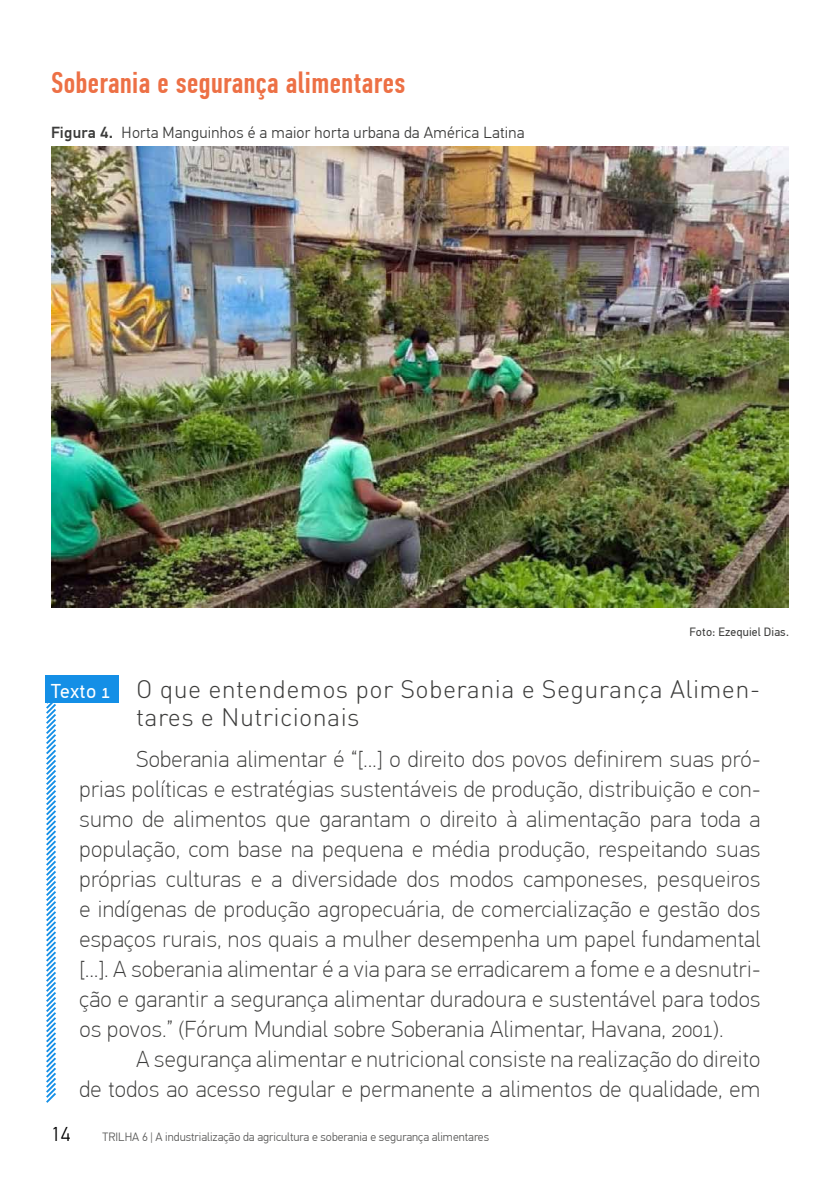
<style>
.page{position:relative;width:840px;height:1191px;background:#fff}
.page>*{position:absolute;margin:0;border:0;box-sizing:border-box;transform-origin:0 0}
.t1{font:500 30px "PF Din Text Comp Pro";letter-spacing:.015em;color:#ed7045}
.t2{font:300 25px/28px "DIN Round Pro";letter-spacing:.015em;color:#3c3c3b}
.t3{font:100 23px/30px "PF Din Text Pro";letter-spacing:.015em;color:#3c3c3b;text-align:justify}
.t4{font:300 20px "PF Din Text Pro";color:#000}
.t5{font:300 16px "PF Din Text Pro";letter-spacing:.015em;color:#3c3c3b}
.t6{font:300 12px "PF Din Text Pro";color:#575756}
.t7{font:12px "PF Din Text Pro";letter-spacing:.015em;color:#3c3c3b}
.s1{font-weight:500}
.s2{font-family:"PF Din Text Pro";font-weight:400;font-size:20px;color:#fff}
</style>
<div class="page">
<div style="left:45px;top:675px;width:74px;height:28px;background:#148fe6"></div>
<svg style="left:46px;top:703px;width:10px;height:400px"></svg>
<img style="left:51px;top:146px;width:737px;height:461px">
<h1 class="t1" style="left:51px;top:66px;width:356px">Soberania e segurança alimentares</h1>
<p class="t5" style="left:51px;top:123px;width:475px"><span class="s1">Figura 4.</span> Horta Manguinhos é a maior horta urbana da América Latina</p>
<p class="t7" style="left:689px;top:624px;width:101px">Foto: Ezequiel Dias.</p>
<p class="t2" style="left:136px;top:674px;width:625px;text-indent:-85px"><span class="s2">Texto 1</span> O que entendemos por Soberania e Segurança Alimen&shy;tares e Nutricionais</p>
<p class="t3" style="left:79px;top:744px;width:682px;text-indent:57px">Soberania alimentar é “[…] o direito dos povos definirem suas pró&shy;prias políticas e estratégias sustentáveis de produção, distribuição e con&shy;sumo de alimentos que garantam o direito à alimentação para toda a população, com base na pequena e média produção, respeitando suas próprias culturas e a diversidade dos modos camponeses, pesqueiros e indígenas de produção agropecuária, de comercialização e gestão dos espaços rurais, nos quais a mulher desempenha um papel fundamental […]. A soberania alimentar é a via para se erradicarem a fome e a desnutri&shy;ção e garantir a segurança alimentar duradoura e sustentável para todos os povos.” (Fórum Mundial sobre Soberania Alimentar, Havana, 2001).</p>
<p class="t3" style="left:79px;top:1044px;width:682px;text-align:right">A segurança alimentar e nutricional consiste na realização do direito<br>de todos ao acesso regular e permanente a alimentos de qualidade, em</p>
<p class="t4" style="left:51px;top:1122px;width:21px">14</p>
<p class="t6" style="left:103px;top:1130px;width:388px">TRILHA 6 | A industrialização da agricultura e soberania e segurança alimentares</p>
</div>
